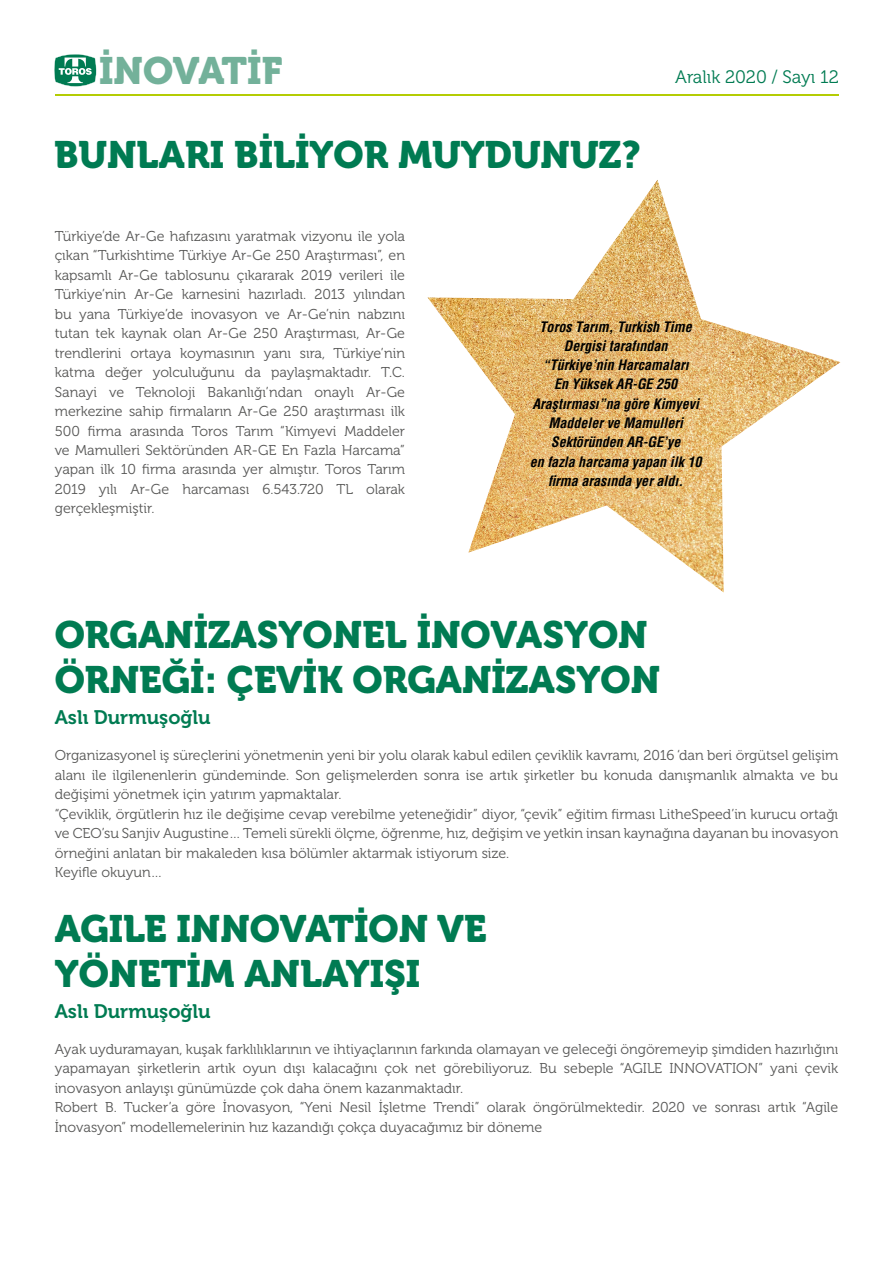
<style>
.page{position:relative;width:893px;height:1263px;background:#fff}
.page>*{position:absolute;margin:0;border:0;box-sizing:border-box;transform-origin:0 0}
.t1{font:37.95px/45px "Museo 900";color:#007b52}
.t2{font:37.95px "Museo 900";color:#73b19a}
.t3{font:19.5px "Museo 700";color:#007b52}
.t4{font:18px "Museo 300";color:#007b52}
.t5{font:14.25px/19.5px "Museo 300";color:#575756}
.t6{font:italic 700 condensed 14.1px/19.2px "Helvetica";color:#000;text-align:center}
</style>
<div class="page">
<svg style="left:54px;top:54px;width:43px;height:33px"></svg>
<hr style="left:55px;top:94px;width:783px;height:2px;background:#b4cc04">
<img style="left:427px;top:180px;width:413px;height:412px">
<h1 class="t2" style="left:99px;top:49px;width:185px">İNOVATİF</h1>
<h1 class="t1" style="left:54px;top:133px;width:588px">BUNLARI BİLİYOR MUYDUNUZ?</h1>
<p class="t4" style="left:675px;top:67px;width:165px">Aralık 2020 / Sayı 12</p>
<p class="t5" style="left:55px;top:226px;width:352px;text-align:justify">Türkiye’de Ar-Ge hafızasını yaratmak vizyonu ile yola çıkan “Turkishtime Türkiye Ar-Ge 250 Araştırması”, en kapsamlı Ar-Ge tablosunu çıkararak 2019 verileri ile Türkiye’nin Ar-Ge karnesini hazırladı. 2013 yılından bu yana Türkiye’de inovasyon ve Ar-Ge’nin nabzını tutan tek kaynak olan Ar-Ge 250 Araştırması, Ar-Ge trendlerini ortaya koymasının yanı sıra, Türkiye’nin katma değer yolculuğunu da paylaşmaktadır. T.C.<br>Sanayi ve Teknoloji Bakanlığı’ndan onaylı Ar-Ge merkezine sahip firmaların Ar-Ge 250 araştırması ilk 500 firma arasında Toros Tarım “Kimyevi Maddeler ve Mamulleri Sektöründen AR-GE En Fazla Harcama” yapan ilk 10 firma arasında yer almıştır. Toros Tarım 2019 yılı Ar-Ge harcaması 6.543.720 TL olarak gerçekleşmiştir.</p>
<p class="t6" style="left:530px;top:317px;width:173px">Toros Tarım, Turkish Time<br>Dergisi tarafından “Türkiye’nin Harcamaları<br>En Yüksek AR-GE 250<br>Araştırması”na göre Kimyevi<br>Maddeler ve Mamulleri<br>Sektöründen AR-GE’ye<br>en fazla harcama yapan ilk 10 firma arasında yer aldı.</p>
<h1 class="t1" style="left:55px;top:613px;width:607px">ORGANİZASYONEL İNOVASYON<br>ÖRNEĞİ: ÇEVİK ORGANİZASYON</h1>
<h2 class="t3" style="left:55px;top:707px;width:157px">Aslı Durmuşoğlu</h2>
<p class="t5" style="left:55px;top:746px;width:785px">Organizasyonel iş süreçlerini yönetmenin yeni bir yolu olarak kabul edilen çeviklik kavramı, 2016 ‘dan beri örgütsel gelişim alanı ile ilgilenenlerin gündeminde. Son gelişmelerden sonra ise artık şirketler bu konuda danışmanlık almakta ve bu değişimi yönetmek için yatırım yapmaktalar.<br>“Çeviklik, örgütlerin hız ile değişime cevap verebilme yeteneğidir” diyor, “çevik” eğitim firması LitheSpeed’in kurucu ortağı ve CEO’su Sanjiv Augustine… Temeli sürekli ölçme, öğrenme, hız, değişim ve yetkin insan kaynağına dayanan bu inovasyon örneğini anlatan bir makaleden kısa bölümler aktarmak istiyorum size.<br>Keyifle okuyun…</p>
<h1 class="t1" style="left:55px;top:906px;width:433px">AGILE INNOVATİON VE<br>YÖNETİM ANLAYIŞI</h1>
<h2 class="t3" style="left:55px;top:1000px;width:157px">Aslı Durmuşoğlu</h2>
<p class="t5" style="left:55px;top:1039px;width:785px">Ayak uyduramayan, kuşak farklılıklarının ve ihtiyaçlarının farkında olamayan ve geleceği öngöremeyip şimdiden hazırlığını yapamayan şirketlerin artık oyun dışı kalacağını çok net görebiliyoruz. Bu sebeple “AGILE INNOVATION” yani çevik inovasyon anlayışı günümüzde çok daha önem kazanmaktadır.<br>Robert B. Tucker’a göre İnovasyon, “Yeni Nesil İşletme Trendi” olarak öngörülmektedir. 2020 ve sonrası artık “Agile İnovasyon” modellemelerinin hız kazandığı çokça duyacağımız bir döneme</p>
</div>
